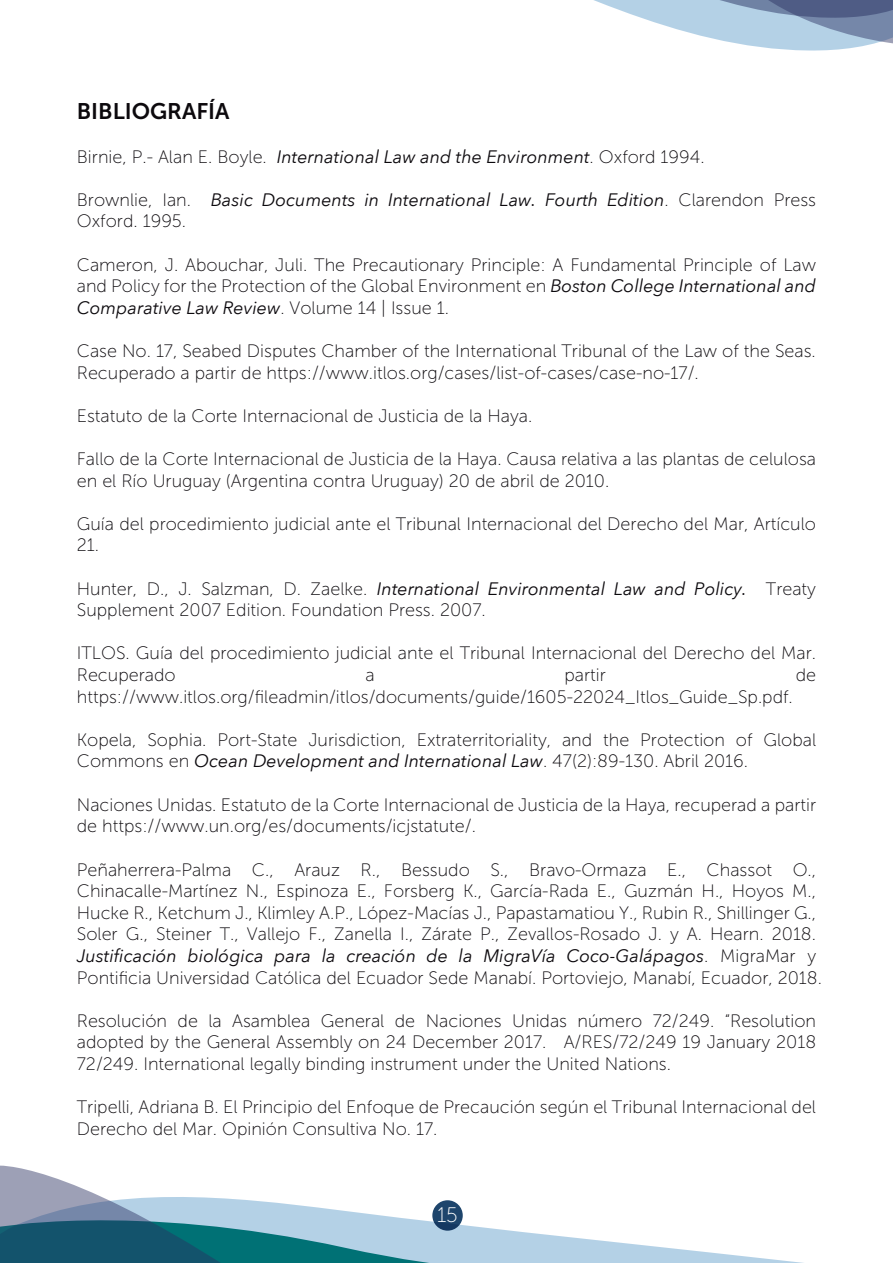
<style>
.page{position:relative;width:893px;height:1263px;background:#fff}
.page>*{position:absolute;margin:0;border:0;box-sizing:border-box;transform-origin:0 0}
.t1{font:22.5px "Museo Sans 700";color:#0c090d}
.t2{font:21px "Museo Sans 100";color:#fff}
.t3{font:18px/21.6px "Museo Sans 100";color:#0c090d}
.t4{font:italic 18px "Avenir Next";color:#0c090d}
.s1{font-family:"Avenir Next";font-style:italic}
.s2{font-family:"Museo Sans 100";font-style:normal}
</style>
<div class="page">
<svg style="left:594px;top:0;width:299px;height:51px"></svg>
<svg style="left:724px;top:1254px;width:80px;height:9px"></svg>
<svg style="left:0;top:1165px;width:724px;height:98px"></svg>
<p class="t1" style="left:77px;top:99px;width:154px">BIBLIOGRAFÍA</p>
<p class="t3" style="left:77px;top:146px;width:629px">Birnie, P.- Alan E. Boyle. <span class="s1">International Law and the Environment</span>. Oxford 1994.</p>
<p class="t4" style="left:77px;top:184px;width:741px"><span class="s2">Brownlie, Ian.</span> Basic Documents in International Law. Fourth Edition<span class="s2">. Clarendon Press</span></p>
<p class="t3" style="left:77px;top:211px;width:111px">Oxford. 1995.</p>
<p class="t3" style="left:77px;top:254px;width:741px">Cameron, J. Abouchar, Juli. The Precautionary Principle: A Fundamental Principle of Law and Policy for the Protection of the Global Environment en <span class="s1">Boston College International and</span></p>
<p class="t4" style="left:77px;top:292px;width:374px">Comparative Law Review<span class="s2">. Volume 14 | Issue 1.</span></p>
<p class="t3" style="left:77px;top:340px;width:740px">Case No. 17, Seabed Disputes Chamber of the International Tribunal of the Law of the Seas.<br>Recuperado a partir de https://www.itlos.org/cases/list-of-cases/case-no-17/.</p>
<p class="t3" style="left:77px;top:405px;width:457px">Estatuto de la Corte Internacional de Justicia de la Haya.</p>
<p class="t3" style="left:77px;top:448px;width:741px">Fallo de la Corte Internacional de Justicia de la Haya. Causa relativa a las plantas de celulosa en el Río Uruguay (Argentina contra Uruguay) 20 de abril de 2010.</p>
<p class="t3" style="left:77px;top:513px;width:741px">Guía del procedimiento judicial ante el Tribunal Internacional del Derecho del Mar, Artículo<br>21.</p>
<p class="t4" style="left:77px;top:573px;width:741px"><span class="s2">Hunter, D., J. Salzman, D. Zaelke.</span> International Environmental Law and Policy. <span class="s2">Treaty</span></p>
<p class="t3" style="left:77px;top:599px;width:411px">Supplement 2007 Edition. Foundation Press. 2007.</p>
<p class="t3" style="left:77px;top:643px;width:741px">ITLOS. Guía del procedimiento judicial ante el Tribunal Internacional del Derecho del Mar.<br>Recuperado</p>
<p class="t3" style="left:365px;top:664px;width:11px">a</p>
<p class="t3" style="left:565px;top:664px;width:43px">partir</p>
<p class="t3" style="left:796px;top:664px;width:22px">de</p>
<p class="t3" style="left:77px;top:686px;width:717px">https://www.itlos.org/fileadmin/itlos/documents/guide/1605-22024_Itlos_Guide_Sp.pdf.</p>
<p class="t3" style="left:77px;top:729px;width:741px">Kopela, Sophia. Port-State Jurisdiction, Extraterritoriality, and the Protection of Global</p>
<p class="t4" style="left:77px;top:746px;width:673px"><span class="s2">Commons en</span> Ocean Development and International Law<span class="s2">. 47(2):89-130. Abril 2016.</span></p>
<p class="t3" style="left:77px;top:794px;width:741px">Naciones Unidas. Estatuto de la Corte Internacional de Justicia de la Haya, recuperad a partir de https://www.un.org/es/documents/icjstatute/.</p>
<p class="t3" style="left:77px;top:859px;width:741px;text-align:justify">Peñaherrera-Palma C., Arauz R., Bessudo S., Bravo-Ormaza E., Chassot O., Chinacalle-Martínez N., Espinoza E., Forsberg K., García-Rada E., Guzmán H., Hoyos M., Hucke R., Ketchum J., Klimley A.P., López-Macías J., Papastamatiou Y., Rubin R., Shillinger G., Soler G., Steiner T., Vallejo F., Zanella I., Zárate P., Zevallos-Rosado J. y A. Hearn. 2018.</p>
<p class="t4" style="left:77px;top:940px;width:741px">Justificación biológica para la creación de la MigraVía Coco-Galápagos<span class="s2">. MigraMar y</span></p>
<p class="t3" style="left:77px;top:967px;width:747px">Pontificia Universidad Católica del Ecuador Sede Manabí. Portoviejo, Manabí, Ecuador, 2018.</p>
<p class="t3" style="left:77px;top:1010px;width:741px;text-align:justify">Resolución de la Asamblea General de Naciones Unidas número 72/249. “Resolution adopted by the General Assembly on 24 December 2017. A/RES/72/249 19 January 2018<br>72/249. International legally binding instrument under the United Nations.</p>
<p class="t3" style="left:77px;top:1096px;width:741px">Tripelli, Adriana B. El Principio del Enfoque de Precaución según el Tribunal Internacional del<br>Derecho del Mar. Opinión Consultiva No. 17.</p>
<p class="t2" style="left:437px;top:1204px;width:22px">15</p>
</div>
